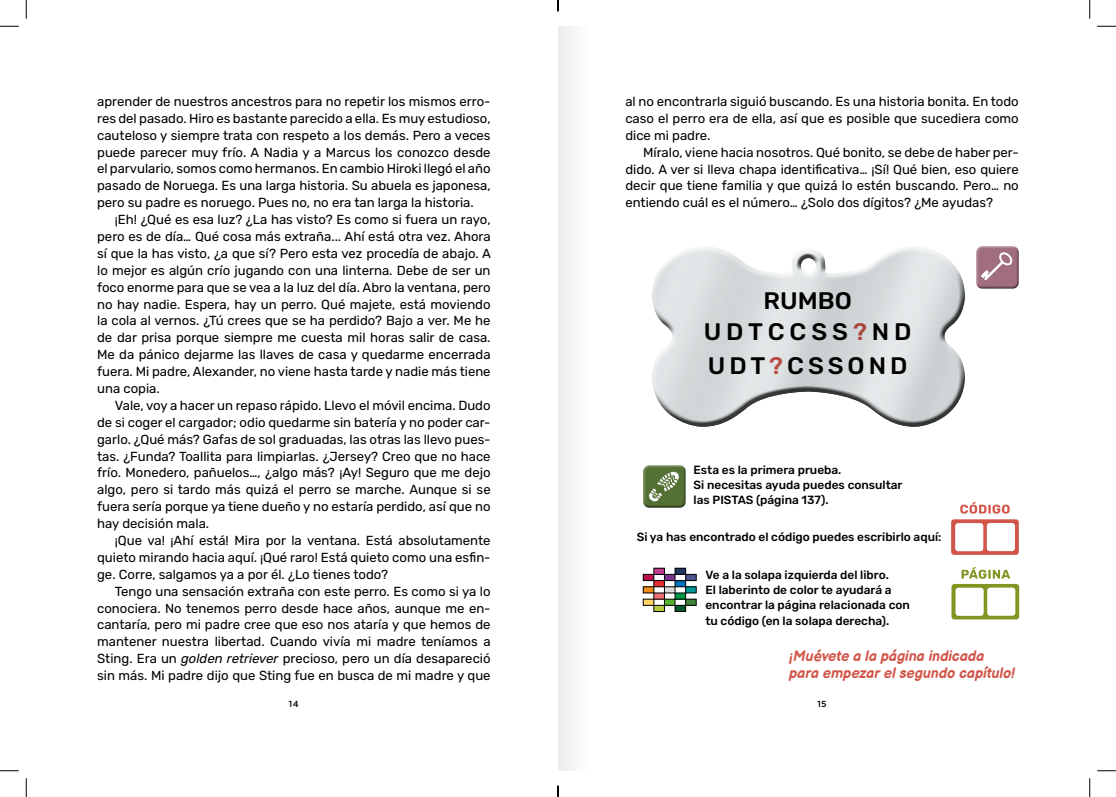
<style>
.page{position:relative;width:1116px;height:797px;background:#fff}
.page>*{position:absolute;margin:0;border:0;box-sizing:border-box;transform-origin:0 0}
.t1{font:500 23.88px/30.2px "Rubik";letter-spacing:.185em;color:#000;text-align:center}
.t2{font:500 23.88px "Rubik";letter-spacing:.16em;color:#000}
.t3{font:italic 700 15px/16.2px "Balsamiq Sans";color:#d2554a;scale:.95 1}
.t4{font:13.12px/16.9px "Rubik";color:#000;text-align:justify}
.t5{font:500 11.88px/15.2px "Rubik";color:#000}
.t6{font:500 8.75px "Gotham";color:#000}
.s1{font-style:italic}
.s2{color:#d2554a}
</style>
<div class="page">
<div style="left:558px;top:26px;width:33px;height:744px;background:#f6f6f6"></div>
<div style="left:650px;top:245px;width:315px;height:152px;background:#fff;opacity:.98"></div>
<div style="left:650px;top:253px;width:315px;height:175px;background:#000;opacity:.75"></div>
<svg style="left:650px;top:287px;width:307px;height:132px;background:#d7dbdc"></svg>
<div style="left:951px;top:584px;width:68px;height:35px;background:#839423;border-radius:3px"></div>
<div style="left:955px;top:587px;width:28px;height:29px;background:#fff;border-radius:3px"></div>
<div style="left:987px;top:587px;width:28px;height:28px;background:#fff;border-radius:3px"></div>
<svg style="left:961px;top:567px;width:49px;height:11px"></svg>
<div style="left:951px;top:519px;width:67px;height:36px;background:#d2554a;border-radius:3px"></div>
<div style="left:955px;top:523px;width:28px;height:28px;background:#fff;border-radius:3px"></div>
<div style="left:986px;top:523px;width:29px;height:28px;background:#fff;border-radius:3px"></div>
<svg style="left:960px;top:502px;width:49px;height:11px"></svg>
<div style="left:685px;top:599px;width:11px;height:6px;background:#408237"></div>
<div style="left:685px;top:599px;width:11px;height:6px;border:1px solid #000"></div>
<div style="left:675px;top:605px;width:10px;height:6px;background:#005a2b"></div>
<div style="left:675px;top:605px;width:11px;height:6px;border:1px solid #000"></div>
<div style="left:685px;top:574px;width:11px;height:6px;background:#4d5292"></div>
<div style="left:685px;top:574px;width:11px;height:6px;border:1px solid #000"></div>
<div style="left:654px;top:605px;width:10px;height:6px;background:#b3cd3e"></div>
<div style="left:653px;top:605px;width:11px;height:6px;border:1px solid #000"></div>
<div style="left:664px;top:599px;width:11px;height:6px;background:#56af31"></div>
<div style="left:664px;top:599px;width:11px;height:6px;border:1px solid #000"></div>
<div style="left:643px;top:599px;width:11px;height:6px;background:#ffd463"></div>
<div style="left:675px;top:593px;width:10px;height:6px;background:#009646"></div>
<div style="left:675px;top:592px;width:11px;height:7px;border:1px solid #000"></div>
<div style="left:654px;top:593px;width:10px;height:6px;background:#ed6e74"></div>
<div style="left:685px;top:586px;width:11px;height:7px;background:#009697"></div>
<div style="left:685px;top:586px;width:11px;height:7px;border:1px solid #000"></div>
<svg style="left:643px;top:586px;width:11px;height:7px"></svg>
<div style="left:664px;top:586px;width:11px;height:7px;background:#dadada"></div>
<div style="left:664px;top:586px;width:11px;height:7px;border:1px solid #000"></div>
<div style="left:675px;top:580px;width:10px;height:6px;background:#0071ba"></div>
<div style="left:675px;top:580px;width:11px;height:7px;border:1px solid #000"></div>
<div style="left:654px;top:580px;width:10px;height:6px;background:#e62f32"></div>
<div style="left:653px;top:580px;width:11px;height:7px;border:1px solid #000"></div>
<div style="left:664px;top:574px;width:11px;height:6px;background:#7b348b"></div>
<div style="left:664px;top:574px;width:11px;height:6px;border:1px solid #000"></div>
<div style="left:654px;top:568px;width:10px;height:6px;background:#c13c8e"></div>
<div style="left:653px;top:568px;width:11px;height:6px;border:1px solid #000"></div>
<div style="left:675px;top:568px;width:10px;height:6px;background:#203562"></div>
<div style="left:675px;top:568px;width:11px;height:6px;border:1px solid #000"></div>
<div style="left:643px;top:574px;width:11px;height:6px;background:#bd1252"></div>
<div style="left:643px;top:574px;width:11px;height:6px;border:1px solid #000"></div>
<div style="left:641px;top:463px;width:45px;height:43px;background:#fff;opacity:.5"></div>
<div style="left:641px;top:466px;width:45px;height:42px;background:#000;opacity:.5"></div>
<svg style="left:649px;top:472px;width:30px;height:29px"></svg>
<div style="left:974px;top:244px;width:45px;height:43px;background:#fff;opacity:.5"></div>
<div style="left:974px;top:247px;width:45px;height:42px;background:#000;opacity:.5"></div>
<svg style="left:980px;top:251px;width:34px;height:29px"></svg>
<svg style="left:0;top:25px;width:19px;height:2px"></svg>
<svg style="left:1097px;top:25px;width:18px;height:2px"></svg>
<svg style="left:0;top:770px;width:19px;height:1px"></svg>
<svg style="left:1097px;top:770px;width:18px;height:1px"></svg>
<svg style="left:25px;top:0;width:2px;height:19px"></svg>
<svg style="left:25px;top:778px;width:2px;height:19px"></svg>
<svg style="left:1089px;top:0;width:1px;height:19px"></svg>
<svg style="left:1089px;top:778px;width:1px;height:19px"></svg>
<svg style="left:557px;top:0;width:2px;height:11px"></svg>
<svg style="left:557px;top:785px;width:2px;height:12px"></svg>
<p class="t4" style="left:97px;top:93px;width:395px">aprender de nuestros ancestros para no repetir los mismos erro&shy;res del pasado. Hiro es bastante parecido a ella. Es muy estudioso, cauteloso y siempre trata con respeto a los demás. Pero a veces puede parecer muy frío. A Nadia y a Marcus los conozco desde el parvulario, somos como hermanos. En cambio Hiroki llegó el año pasado de Noruega. Es una larga historia. Su abuela es japonesa, pero su padre es noruego. Pues no, no era tan larga la historia.</p>
<p class="t4" style="left:97px;top:211px;width:395px;text-indent:18px">¡Eh! ¿Qué es esa luz? ¿La has visto? Es como si fuera un rayo, pero es de día… Qué cosa más extraña... Ahí está otra vez. Ahora sí que la has visto, ¿a que sí? Pero esta vez procedía de abajo. A lo mejor es algún crío jugando con una linterna. Debe de ser un foco enorme para que se vea a la luz del día. Abro la ventana, pero no hay nadie. Espera, hay un perro. Qué majete, está moviendo la cola al vernos. ¿Tú crees que se ha perdido? Bajo a ver. Me he de dar prisa porque siempre me cuesta mil horas salir de casa.<br>Me da pánico dejarme las llaves de casa y quedarme encerrada fuera. Mi padre, Alexander, no viene hasta tarde y nadie más tiene una copia.</p>
<p class="t4" style="left:97px;top:397px;width:395px;text-indent:18px">Vale, voy a hacer un repaso rápido. Llevo el móvil encima. Dudo de si coger el cargador; odio quedarme sin batería y no poder car&shy;garlo. ¿Qué más? Gafas de sol graduadas, las otras las llevo pues&shy;tas. ¿Funda? Toallita para limpiarlas. ¿Jersey? Creo que no hace frío. Monedero, pañuelos…, ¿algo más? ¡Ay! Seguro que me dejo algo, pero si tardo más quizá el perro se marche. Aunque si se fuera sería porque ya tiene dueño y no estaría perdido, así que no hay decisión mala.</p>
<p class="t4" style="left:97px;top:532px;width:395px;text-indent:18px">¡Que va! ¡Ahí está! Mira por la ventana. Está absolutamente quieto mirando hacia aquí. ¡Qué raro! Está quieto como una esfin&shy;ge. Corre, salgamos ya a por él. ¿Lo tienes todo?</p>
<p class="t4" style="left:97px;top:583px;width:395px;text-indent:18px">Tengo una sensación extraña con este perro. Es como si ya lo conociera. No tenemos perro desde hace años, aunque me en&shy;cantaría, pero mi padre cree que eso nos ataría y que hemos de mantener nuestra libertad. Cuando vivía mi madre teníamos a Sting. Era un <span class="s1">golden retriever</span> precioso, pero un día desapareció sin más. Mi padre dijo que Sting fue en busca de mi madre y que</p>
<p class="t4" style="left:625px;top:93px;width:395px">al no encontrarla siguió buscando. Es una historia bonita. En todo caso el perro era de ella, así que es posible que sucediera como dice mi padre.</p>
<p class="t4" style="left:625px;top:144px;width:395px;text-indent:18px">Míralo, viene hacia nosotros. Qué bonito, se debe de haber per&shy;dido. A ver si lleva chapa identificativa… ¡Sí! Qué bien, eso quiere decir que tiene familia y que quizá lo estén buscando. Pero… no entiendo cuál es el número… ¿Solo dos dígitos? ¿Me ayudas?</p>
<h1 class="t1" style="left:703px;top:287px;width:209px">RUMBO<br>UDTCCSS<span class="s2">?</span>ND</h1>
<h1 class="t2" style="left:708px;top:352px;width:201px">UDT<span class="s2">?</span>CSSOND</h1>
<p class="t5" style="left:693px;top:463px;width:210px">Esta es la primera prueba.<br>Si necesitas ayuda puedes consultar las PISTAS (página 137).</p>
<p class="t5" style="left:637px;top:530px;width:306px">Si ya has encontrado el código puedes escribirlo aquí:</p>
<p class="t5" style="left:705px;top:567px;width:206px">Ve a la solapa izquierda del libro.<br>El laberinto de color te ayudará a encontrar la página relacionada con tu código (en la solapa derecha).</p>
<p class="t3" style="left:788px;top:646px;width:244px">¡Muévete alapáginaindicada paraempezarelsegundocapítulo!</p>
<p class="t6" style="left:289px;top:698px;width:11px">14</p>
<p class="t6" style="left:817px;top:698px;width:11px">15</p>
</div>
